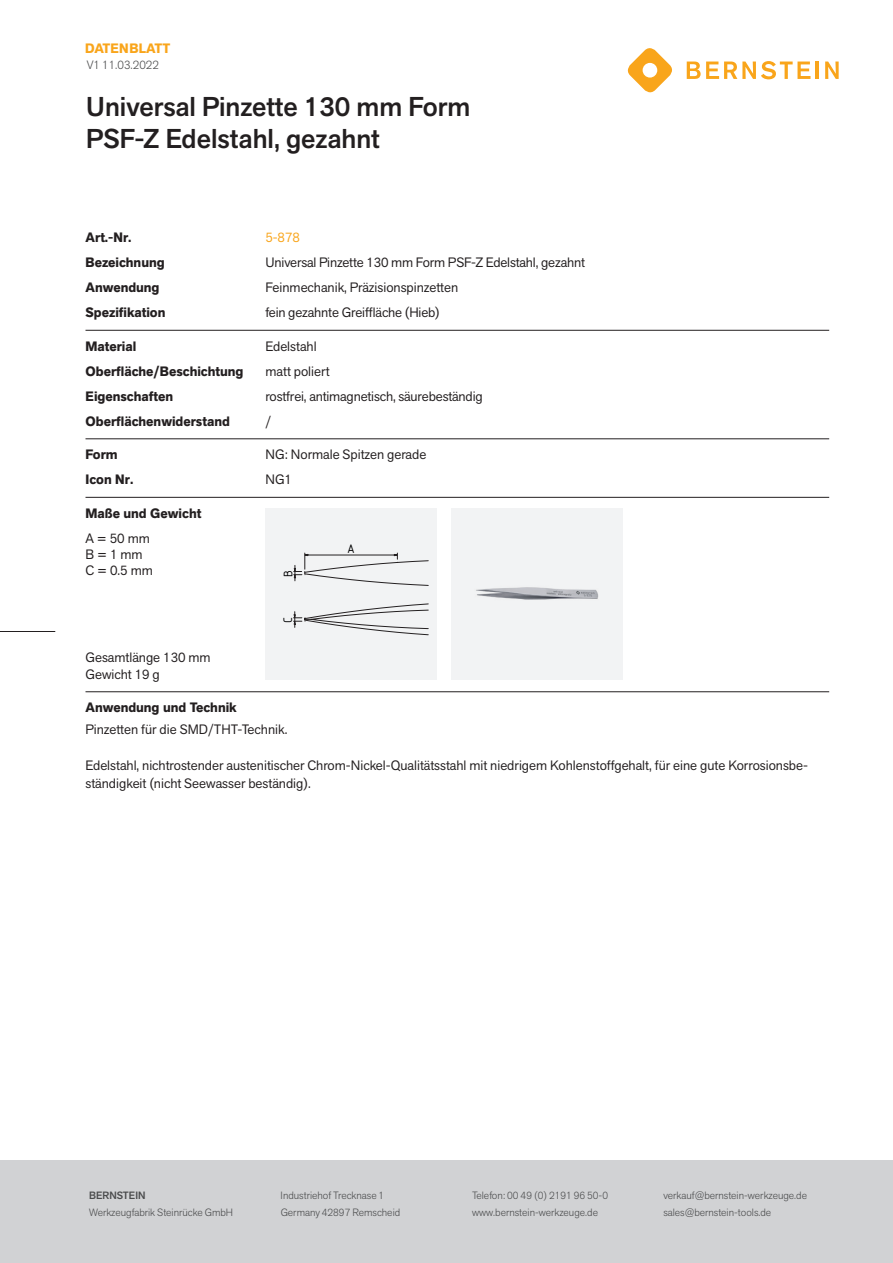
<style>
.page{position:relative;width:893px;height:1263px;background:#fff}
.page>*{position:absolute;margin:0;border:0;box-sizing:border-box;transform-origin:0 0}
.t1{font:500 27px/32.4px "Akzid Grtsk Next";color:#231f20}
.t2{font:13.5px/16.2px "Akzid Grtsk Next";color:#231f20}
.t3{font:700 13.5px "Akzid Grtsk Next";color:#231f20}
.t4{font:700 13.5px "Akzid Grtsk Next";letter-spacing:.01em;color:#f9a51b}
.t5{font:13.5px "Akzid Grtsk Next";color:#f9a51b}
.t6{font:13.35px "ISOCPEUR";color:#000001}
.t7{font:300 12px "Akzid Grtsk Next";color:#4b4c4d}
.t8{font:300 10.5px "Akzid Grtsk Next";color:#4b4c4d}
.t9{font:500 10.5px "Akzid Grtsk Next";color:#4b4c4d}
</style>
<div class="page">
<div style="left:0;top:1161px;width:893px;height:102px;background:#d1d2d4"></div>
<hr style="left:86px;top:330px;width:743px;height:1px;background:#231f20">
<hr style="left:86px;top:439px;width:743px;height:1px;background:#231f20">
<hr style="left:86px;top:497px;width:743px;height:1px;background:#231f20">
<hr style="left:86px;top:691px;width:743px;height:1px;background:#231f20">
<div style="left:451px;top:508px;width:171px;height:171px;background:#f2f3f4"></div>
<img style="left:476px;top:587px;width:123px;height:13px">
<div style="left:266px;top:508px;width:171px;height:172px;background:#f2f3f4"></div>
<svg style="left:293px;top:603px;width:136px;height:32px"></svg>
<svg style="left:294px;top:553px;width:135px;height:33px"></svg>
<svg style="left:627px;top:48px;width:45px;height:45px"></svg>
<svg style="left:687px;top:61px;width:123px;height:18px"></svg>
<hr style="left:815px;top:62px;width:4px;height:17px;background:#f9a51b">
<svg style="left:825px;top:62px;width:14px;height:17px"></svg>
<hr style="left:0;top:631px;width:55px;height:1px;background:#231f20">
<p class="t4" style="left:85px;top:39px;width:87px">DATENBLATT</p>
<p class="t7" style="left:87px;top:57px;width:74px">V1 11.03.2022</p>
<h1 class="t1" style="left:86px;top:90px;width:386px">Universal Pinzette 130 mm Form<br>PSF-Z Edelstahl, gezahnt</h1>
<p class="t3" style="left:86px;top:229px;width:48px">Art.-Nr.</p>
<p class="t5" style="left:265px;top:229px;width:36px">5-878</p>
<p class="t3" style="left:86px;top:254px;width:81px">Bezeichnung</p>
<p class="t2" style="left:265px;top:254px;width:321px">Universal Pinzette 130 mm Form PSF-Z Edelstahl, gezahnt</p>
<p class="t3" style="left:86px;top:279px;width:76px">Anwendung</p>
<p class="t2" style="left:265px;top:279px;width:194px">Feinmechanik, Präzisionspinzetten</p>
<p class="t3" style="left:86px;top:304px;width:81px">Spezifikation</p>
<p class="t2" style="left:265px;top:304px;width:176px">fein gezahnte Greiffläche (Hieb)</p>
<p class="t3" style="left:86px;top:337px;width:52px">Material</p>
<p class="t2" style="left:265px;top:338px;width:53px">Edelstahl</p>
<p class="t3" style="left:86px;top:362px;width:159px">Oberfläche/Beschichtung</p>
<p class="t2" style="left:265px;top:363px;width:66px">matt poliert</p>
<p class="t3" style="left:86px;top:387px;width:89px">Eigenschaften</p>
<p class="t2" style="left:265px;top:388px;width:219px">rostfrei, antimagnetisch, säurebeständig</p>
<p class="t3" style="left:86px;top:412px;width:146px">Oberflächenwiderstand</p>
<p class="t2" style="left:265px;top:413px;width:7px">/</p>
<p class="t3" style="left:86px;top:446px;width:34px">Form</p>
<p class="t2" style="left:265px;top:446px;width:162px">NG: Normale Spitzen gerade</p>
<p class="t3" style="left:86px;top:471px;width:49px">Icon Nr.</p>
<p class="t2" style="left:265px;top:471px;width:28px">NG1</p>
<p class="t3" style="left:86px;top:504px;width:117px">Maße und Gewicht</p>
<p class="t6" style="left:347px;top:540px;width:9px">A</p>
<p class="t2" style="left:86px;top:530px;width:69px">A = 50 mm<br>B = 1 mm<br>C = 0.5 mm</p>
<p class="t6" style="left:280px;top:576px;width:8px;rotate:-90deg">B</p>
<p class="t6" style="left:279px;top:622px;width:8px;rotate:-90deg">C</p>
<p class="t2" style="left:86px;top:649px;width:127px">Gesamtlänge 130 mm<br>Gewicht 19 g</p>
<p class="t3" style="left:86px;top:698px;width:153px">Anwendung und Technik</p>
<p class="t2" style="left:86px;top:721px;width:203px">Pinzetten für die SMD/THT-Technik.</p>
<p class="t2" style="left:86px;top:756px;width:724px;line-height:18px">Edelstahl, nichtrostender austenitischer Chrom-Nickel-Qualitätsstahl mit niedrigem Kohlenstoffgehalt, für eine gute Korrosionsbe&shy;ständigkeit (nicht Seewasser beständig).</p>
<p class="t9" style="left:89px;top:1189px;width:58px">BERNSTEIN</p>
<p class="t8" style="left:281px;top:1189px;width:105px">Industriehof Trecknase 1</p>
<p class="t8" style="left:472px;top:1189px;width:138px">Telefon: 00 49 (0) 2191 96 50-0</p>
<p class="t8" style="left:663px;top:1189px;width:145px">verkauf@bernstein-werkzeuge.de</p>
<p class="t8" style="left:89px;top:1205px;width:145px">Werkzeugfabrik Steinrücke GmbH</p>
<p class="t8" style="left:281px;top:1205px;width:121px">Germany 42897 Remscheid</p>
<p class="t8" style="left:472px;top:1205px;width:127px">www.bernstein-werkzeuge.de</p>
<p class="t8" style="left:663px;top:1205px;width:109px">sales@bernstein-tools.de</p>
</div>
